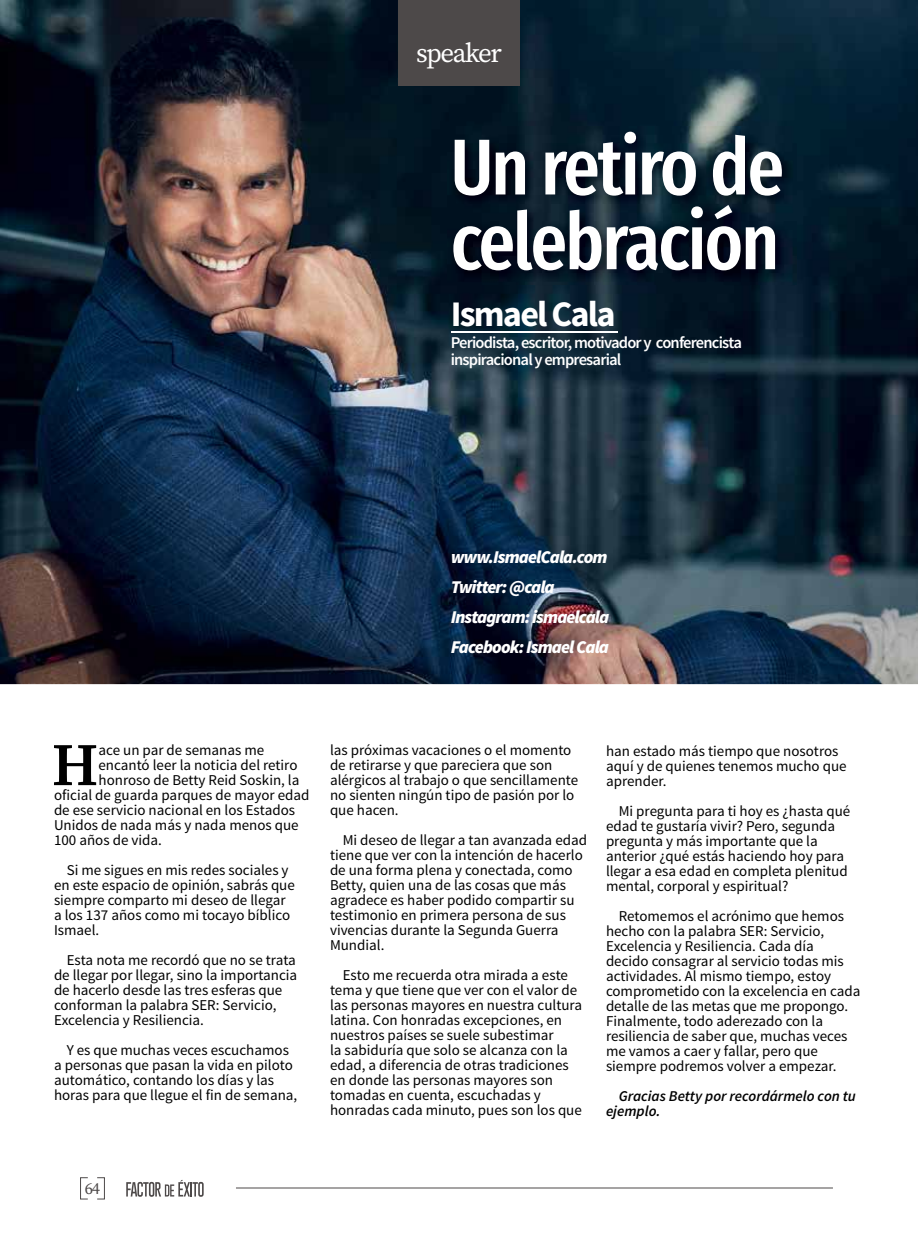
<style>
.page{position:relative;width:918px;height:1242px;background:#fff}
.page>*{position:absolute;margin:0;border:0;box-sizing:border-box;transform-origin:0 0}
.t1{font:500 extra-condensed 79.2px/74.7px "Fira Sans";letter-spacing:-.025em;color:#fff}
.t2{font:600 60.3px "Source Serif Pro";color:#000}
.t3{font:700 36px "Source Sans Pro";letter-spacing:-.05em;color:#fff}
.t4{font:27px "Source Serif Pro";letter-spacing:-.055em;color:#fff}
.t5{font:italic 900 18px/30px "Source Sans Pro";letter-spacing:-.05em;color:#fff}
.t6{font:600 16.5px/16.5px "Source Sans Pro";letter-spacing:-.05em;color:#fff}
.t7{font:16.5px "Source Serif Pro";color:#4d4949}
.t8{font:15px/15px "Source Sans Pro";color:#000}
.t9{font:italic 600 15px/15px "Source Sans Pro";color:#000}
</style>
<div class="page">
<img style="left:0;top:0;width:918px;height:684px">
<img style="left:448px;top:127px;width:348px;height:157px">
<hr style="left:451px;top:331px;width:166px;height:1px;background:#fff">
<div style="left:398px;top:0;width:122px;height:85px;background:#4d4949"></div>
<div style="left:80px;top:1178px;width:8px;height:21px;border:1px solid #4d4949"></div>
<div style="left:97px;top:1178px;width:8px;height:21px;border:1px solid #4d4949"></div>
<hr style="left:236px;top:1188px;width:597px;height:1px;background:#4d4949">
<svg style="left:126px;top:1180px;width:78px;height:17px"></svg>
<h3 class="t4" style="left:416px;top:35px;width:87px">speaker</h3>
<h1 class="t1" style="left:451px;top:126px;width:335px">Un retiro de celebración</h1>
<h3 class="t3" style="left:451px;top:291px;width:166px">Ismael Cala</h3>
<p class="t6" style="left:451px;top:335px;width:293px">Periodista, escritor, motivador y conferencista inspiracional y empresarial</p>
<p class="t5" style="left:451px;top:542px;width:160px">www.IsmaelCala.com<br>Twitter: @cala<br>Instagram: ismaelcala<br>Facebook: Ismael Cala</p>
<h2 class="t2" style="left:52px;top:724px;width:48px">H</h2>
<p class="t8" style="left:99px;top:743px;width:167px">ace un par de semanas me</p>
<p class="t8" style="left:99px;top:758px;width:200px">encantó leer la noticia del retiro</p>
<p class="t8" style="left:99px;top:773px;width:202px">honroso de Betty Reid Soskin, la</p>
<p class="t8" style="left:54px;top:788px;width:257px">oficial de guarda parques de mayor edad</p>
<p class="t8" style="left:54px;top:803px;width:243px">de ese servicio nacional en los Estados</p>
<p class="t8" style="left:54px;top:818px;width:246px">Unidos de nada más y nada menos que</p>
<p class="t8" style="left:54px;top:833px;width:109px">100 años de vida.</p>
<p class="t8" style="left:54px;top:863px;width:242px;text-indent:13px">Si me sigues en mis redes sociales y en este espacio de opinión, sabrás que siempre comparto mi deseo de llegar a los 137 años como mi tocayo bíblico<br>Ismael.</p>
<p class="t8" style="left:54px;top:953px;width:245px;text-indent:13px">Esta nota me recordó que no se trata de llegar por llegar, sino la importancia de hacerlo desde las tres esferas que conforman la palabra SER: Servicio, Excelencia y Resiliencia.</p>
<p class="t8" style="left:54px;top:1043px;width:245px;text-indent:13px">Y es que muchas veces escuchamos a personas que pasan la vida en piloto automático, contando los días y las horas para que llegue el fin de semana,</p>
<p class="t8" style="left:330px;top:743px;width:250px">las próximas vacaciones o el momento de retirarse y que pareciera que son alérgicos al trabajo o que sencillamente no sienten ningún tipo de pasión por lo que hacen.</p>
<p class="t8" style="left:330px;top:833px;width:259px;text-indent:13px">Mi deseo de llegar a tan avanzada edad tiene que ver con la intención de hacerlo de una forma plena y conectada, como Betty, quien una de las cosas que más agradece es haber podido compartir su testimonio en primera persona de sus vivencias durante la Segunda Guerra Mundial.</p>
<p class="t8" style="left:330px;top:968px;width:254px;text-indent:13px">Esto me recuerda otra mirada a este tema y que tiene que ver con el valor de las personas mayores en nuestra cultura latina. Con honradas excepciones, en nuestros países se suele subestimar<br>la sabiduría que solo se alcanza con la edad, a diferencia de otras tradiciones en donde las personas mayores son tomadas en cuenta, escuchadas y honradas cada minuto, pues son los que</p>
<p class="t8" style="left:606px;top:744px;width:242px">han estado más tiempo que nosotros aquí y de quienes tenemos mucho que aprender.</p>
<p class="t8" style="left:606px;top:804px;width:246px;text-indent:13px">Mi pregunta para ti hoy es ¿hasta qué edad te gustaría vivir? Pero, segunda pregunta y más importante que la anterior ¿qué estás haciendo hoy para llegar a esa edad en completa plenitud mental, corporal y espiritual?</p>
<p class="t8" style="left:606px;top:909px;width:256px;text-indent:13px">Retomemos el acrónimo que hemos hecho con la palabra SER: Servicio, Excelencia y Resiliencia. Cada día<br>decido consagrar al servicio todas mis actividades. Al mismo tiempo, estoy comprometido con la excelencia en cada detalle de las metas que me propongo.<br>Finalmente, todo aderezado con la resiliencia de saber que, muchas veces me vamos a caer y fallar, pero que siempre podremos volver a empezar.</p>
<p class="t9" style="left:606px;top:1088px;width:251px;text-indent:13px">Gracias Betty por recordármelo con tu ejemplo.</p>
<p class="t7" style="left:85px;top:1178px;width:17px">56</p>
<p class="t7" style="left:85px;top:1178px;width:17px">64</p>
</div>
